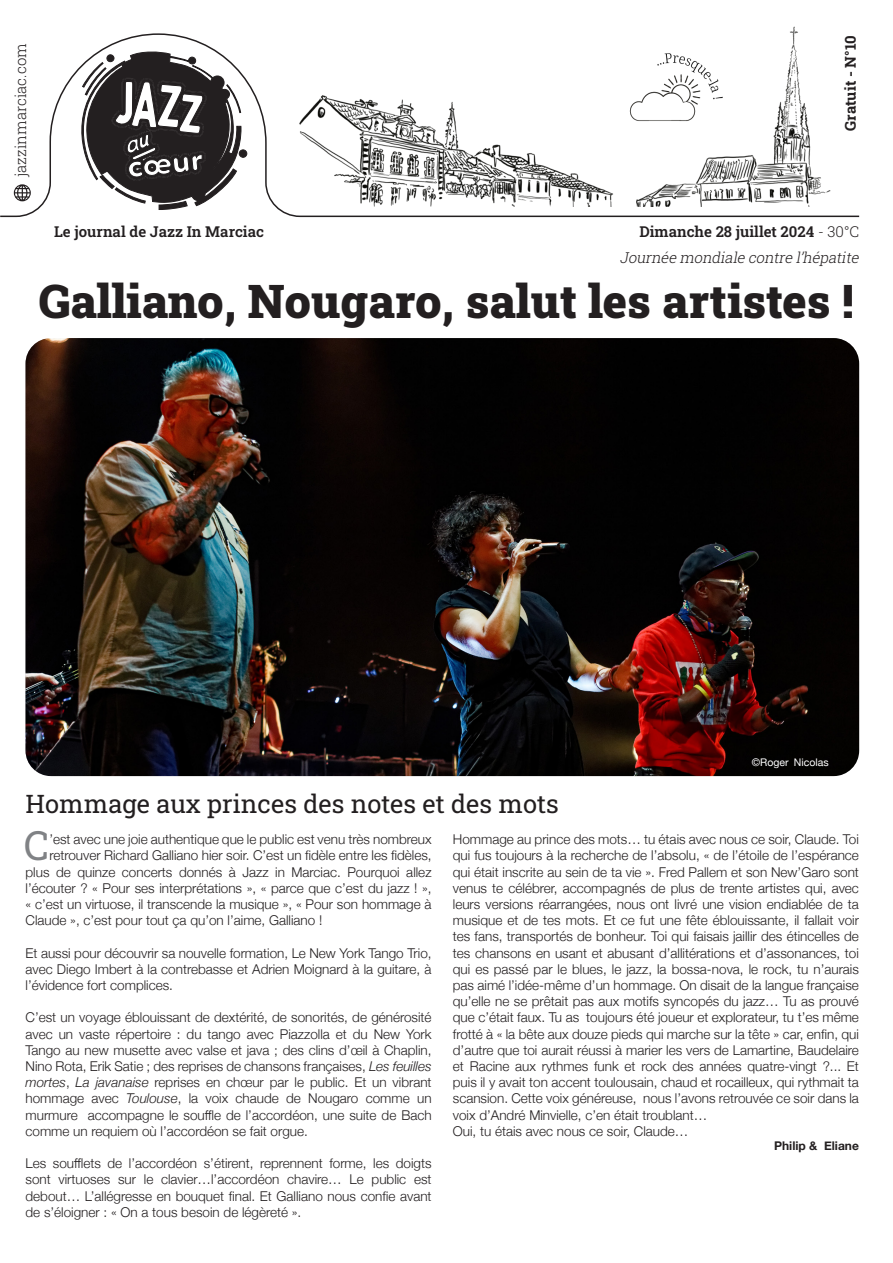
<style>
.page{position:relative;width:893px;height:1263px;background:#fff}
.page>*{position:absolute;margin:0;border:0;box-sizing:border-box;transform-origin:0 0}
.Gros_Titre__Front_Page{font:900 46.5px "Roboto Slab";color:#231f20}
.Texte_avec_lettrine{font:40.35px "Roboto Slab";color:#808285}
.Chapo__Front_Page{font:25.5px "Roboto Slab";color:#231f20}
.Petit_Text{font:600 15px "Roboto Slab";color:#231f20}
.Petit_Text-2{font:italic 300 15px "Roboto Slab";color:#231f20}
.Petit_Text-3{font:300 15px "Roboto Slab";color:#231f20}
.Inter-titre{font:700 15px "Roboto Slab";color:#231f20}
.Texte{font:300 13.5px/16.2px "Helvetica Neue";color:#231f20;text-align:justify}
.Texte_avec_lettrine-2{font:300 13.5px "Helvetica Neue";color:#231f20}
.Crédits{font:700 12px "Helvetica Neue";color:#231f20}
.credit-photos{font:10.5px "Helvetica Neue";color:#fff}
.s1{font-weight:300}
.s2{font-style:italic}
</style>
<div class="page">
<img style="left:26px;top:338px;width:833px;height:438px">
<svg style="left:0;top:33px;width:860px;height:185px"></svg>
<svg style="left:14px;top:184px;width:17px;height:17px"></svg>
<p class="Petit_Text-3" style="left:10px;top:177px;width:135px;rotate:-90deg">jazzinmarciac.com</p>
<p class="Inter-titre" style="left:840px;top:131px;width:97px;rotate:-90deg">Gratuit - N°10</p>
<p class="Petit_Text" style="left:54px;top:221px;width:211px">Le journal de Jazz In Marciac</p>
<p class="Petit_Text" style="left:639px;top:221px;width:221px">Dimanche 28 juillet 2024 <span class="s1">- 30°C</span></p>
<p class="Petit_Text-2" style="left:620px;top:248px;width:244px">Journée mondiale contre l’hépatite</p>
<p class="Gros_Titre__Front_Page" style="left:39px;top:270px;width:816px">Galliano, Nougaro, salut les artistes !</p>
<p class="credit-photos" style="left:752px;top:754px;width:78px">©Roger Nicolas</p>
<p class="Chapo__Front_Page" style="left:26px;top:786px;width:535px">Hommage aux princes des notes et des mots</p>
<p class="Texte_avec_lettrine" style="left:24px;top:818px;width:27px">C</p>
<p class="Texte_avec_lettrine-2" style="left:49px;top:828px;width:384px">’est avec une joie authentique que le public est venu très nombreux</p>
<p class="Texte_avec_lettrine-2" style="left:49px;top:845px;width:384px">retrouver Richard Galliano hier soir. C’est un fidèle entre les fidèles,</p>
<p class="Texte_avec_lettrine-2" style="left:26px;top:861px;width:408px">plus de quinze concerts donnés à Jazz in Marciac. Pourquoi allez</p>
<p class="Texte_avec_lettrine-2" style="left:26px;top:877px;width:408px">l’écouter ? « Pour ses interprétations », « parce que c’est du jazz ! »,</p>
<p class="Texte_avec_lettrine-2" style="left:26px;top:893px;width:408px">« c’est un virtuose, il transcende la musique », « Pour son hommage à</p>
<p class="Texte_avec_lettrine-2" style="left:26px;top:909px;width:298px">Claude », c’est pour tout ça qu’on l’aime, Galliano !</p>
<p class="Texte" style="left:26px;top:944px;width:408px">Et aussi pour découvrir sa nouvelle formation, Le New York Tango Trio, avec Diego Imbert à la contrebasse et Adrien Moignard à la guitare, à l’évidence fort complices.</p>
<p class="Texte" style="left:26px;top:1008px;width:408px">C’est un voyage éblouissant de dextérité, de sonorités, de générosité avec un vaste répertoire : du tango avec Piazzolla et du New York Tango au new musette avec valse et java ; des clins d’œil à Chaplin, Nino Rota, Erik Satie ; des reprises de chansons françaises, <span class="s2">Les feuilles mortes</span>, <span class="s2">La javanaise</span> reprises en chœur par le public. Et un vibrant hommage avec <span class="s2">Toulouse</span>, la voix chaude de Nougaro comme un murmure accompagne le souffle de l’accordéon, une suite de Bach comme un requiem où l’accordéon se fait orgue.</p>
<p class="Texte" style="left:26px;top:1154px;width:408px">Les soufflets de l’accordéon s’étirent, reprennent forme, les doigts sont virtuoses sur le clavier…l’accordéon chavire… Le public est debout… L’allégresse en bouquet final. Et Galliano nous confie avant de s’éloigner : « On a tous besoin de légèreté ».</p>
<p class="Texte" style="left:453px;top:830px;width:408px">Hommage au prince des mots… tu étais avec nous ce soir, Claude. Toi qui fus toujours à la recherche de l’absolu, « de l’étoile de l’espérance qui était inscrite au sein de ta vie ». Fred Pallem et son New’Garo sont venus te célébrer, accompagnés de plus de trente artistes qui, avec leurs versions réarrangées, nous ont livré une vision endiablée de ta musique et de tes mots. Et ce fut une fête éblouissante, il fallait voir tes fans, transportés de bonheur. Toi qui faisais jaillir des étincelles de tes chansons en usant et abusant d’allitérations et d’assonances, toi qui es passé par le blues, le jazz, la bossa-nova, le rock, tu n’aurais pas aimé l’idée-même d’un hommage. On disait de la langue française qu’elle ne se prêtait pas aux motifs syncopés du jazz… Tu as prouvé que c’était faux. Tu as toujours été joueur et explorateur, tu t’es même frotté à « la bête aux douze pieds qui marche sur la tête » car, enfin, qui d’autre que toi aurait réussi à marier les vers de Lamartine, Baudelaire et Racine aux rythmes funk et rock des années quatre-vingt ?... Et puis il y avait ton accent toulousain, chaud et rocailleux, qui rythmait ta scansion. Cette voix généreuse, nous l’avons retrouvée ce soir dans la voix d’André Minvielle, c’en était troublant…</p>
<p class="Texte" style="left:453px;top:1122px;width:237px">Oui, tu étais avec nous ce soir, Claude…</p>
<p class="Crédits" style="left:774px;top:1136px;width:86px">Philip &amp; Eliane</p>
</div>
